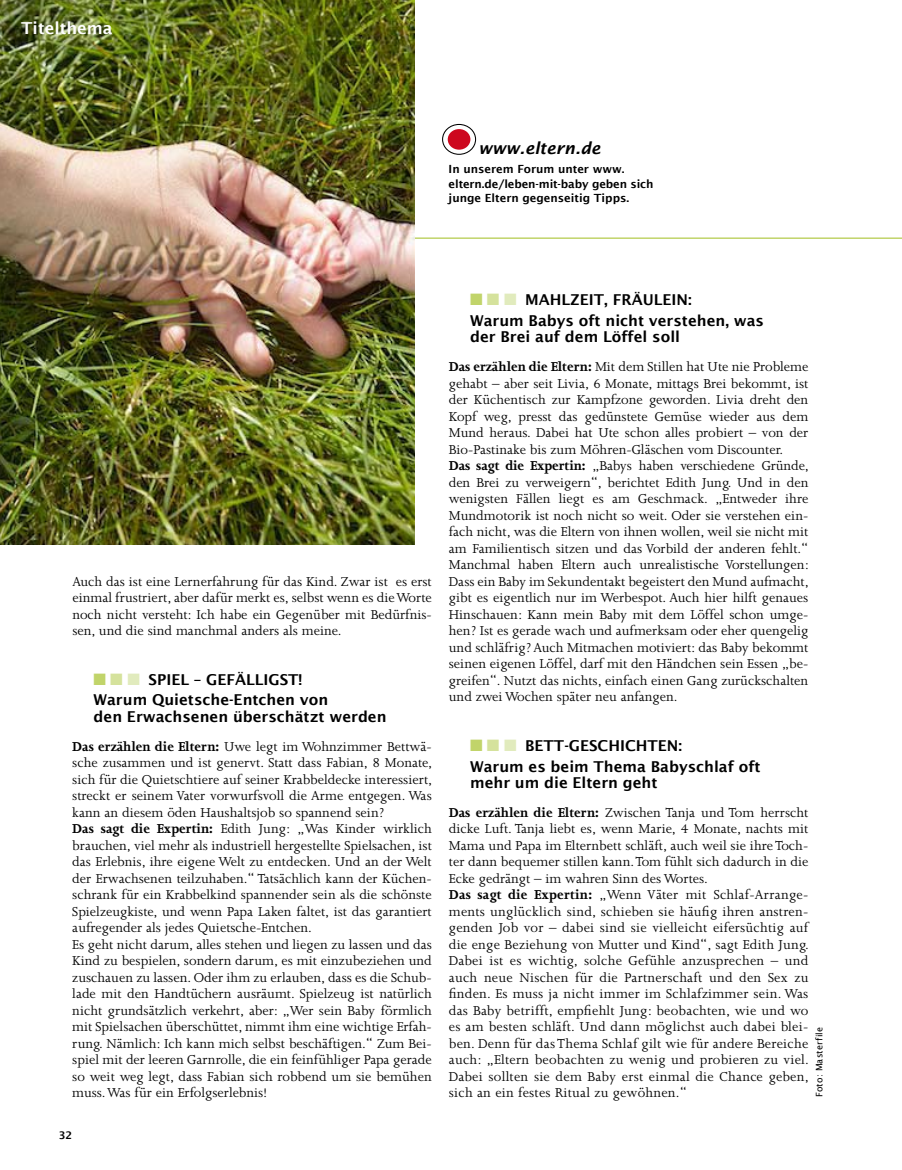
<style>
.page{position:relative;width:902px;height:1170px;background:#fff}
.page>*{position:absolute;margin:0;border:0;box-sizing:border-box;transform-origin:0 0}
.t1{font:italic 600 16.5px "Lucida Sans";color:#000}
.t2{font:600 16.5px "Lucida Sans";color:#fff}
.t3{font:600 15px/20.7px "Lucida Sans";color:#000}
.t4{font:14.85px/16.5px "Joanna";color:#000}
.t5{font:600 11.25px/14.2px "Lucida Sans";color:#000}
.t6{font:600 10.5px "Lucida Sans";color:#000}
.t7{font:9px "Lucida Sans";letter-spacing:.02em;color:#000}
.s1{color:#c1d46a}
.s2{color:#d5e29c}
.s3{color:#e1ebbd}
.s4{font-weight:700}
</style>
<div class="page">
<hr style="left:413px;top:237px;width:488px;height:2px;background:#c1d46a">
<img style="left:0;top:0;width:415px;height:544px">
<div style="left:442px;top:124px;width:34px;height:31px;border:1px solid #000;border-radius:50%"></div>
<div style="left:447px;top:129px;width:23px;height:21px;background:#cd071e;border-radius:50%"></div>
<p class="t2" style="left:21px;top:19px;width:93px">Titelthema</p>
<p class="t1" style="left:478px;top:139px;width:123px">www.eltern.de</p>
<p class="t5" style="left:448px;top:162px;width:206px">I n unserem Forum unter www. eltern.de/leben-mit-baby geben sich junge Eltern gegenseitig Tipps.</p>
<p class="t4" style="left:72px;top:573px;width:361px;text-align:justify">Auch das ist eine Lernerfahrung für das Kind. Zwar ist es erst einmal frustriert, aber dafür merkt es, selbst wenn es die Worte noch nicht versteht: Ich habe ein Gegenüber mit Bedürfnis&shy;sen, und die sind manchmal anders als meine.</p>
<p class="t3" style="left:94px;top:669px;width:236px"><span class="s1">■</span> <span class="s2">■</span> <span class="s3">■</span> spiel – gefälligst!<br>Warum Quietsche-Entchen von</p>
<p class="t3" style="left:94px;top:706px;width:294px">den Erwachsenen überschätzt werden</p>
<p class="t4" style="left:72px;top:738px;width:361px"><span class="s4">Das erzählen die Eltern:</span> Uwe legt im Wohnzimmer Bettwä&shy;sche zusammen und ist genervt. Statt dass Fabian, 8 Monate, sich für die Quietschtiere auf seiner Krabbeldecke interessiert, streckt er seinem Vater vorwurfsvoll die Arme entgegen. Was kann an diesem öden Haushaltsjob so spannend sein?<br><span class="s4">Das sagt die Expertin:</span> Edith Jung: „Was Kinder wirklich brauchen, viel mehr als industriell hergestellte Spielsachen, ist das Erlebnis, ihre eigene Welt zu entdecken. Und an der Welt der Erwachsenen teilzuhaben.“ Tatsächlich kann der Küchen&shy;schrank für ein Krabbelkind spannender sein als die schönste Spielzeugkiste, und wenn Papa Laken faltet, ist das garantiert aufregender als jedes Quietsche-Entchen.<br>Es geht nicht darum, alles stehen und liegen zu lassen und das Kind zu bespielen, sondern darum, es mit einzubeziehen und zuschauen zu lassen. Oder ihm zu erlauben, dass es die Schub&shy;lade mit den Handtüchern ausräumt. Spielzeug ist natürlich nicht grundsätzlich verkehrt, aber: „Wer sein Baby förmlich mit Spielsachen überschüttet, nimmt ihm eine wichtige Erfah&shy;rung. Nämlich: Ich kann mich selbst beschäftigen.“ Zum Bei&shy;spiel mit der leeren Garnrolle, die ein feinfühliger Papa gerade so weit weg legt, dass Fabian sich robbend um sie bemühen muss. Was für ein Erfolgserlebnis!</p>
<p class="t6" style="left:59px;top:1128px;width:15px">32</p>
<p class="t3" style="left:470px;top:289px;width:295px"><span class="s1">■</span> <span class="s2">■</span> <span class="s3">■</span> Mahlzeit, Fräulein:<br>Warum Babys oft nicht verstehen, was</p>
<p class="t3" style="left:470px;top:326px;width:211px">der Brei auf dem Löffel soll</p>
<p class="t4" style="left:449px;top:358px;width:361px"><span class="s4">Das erzählen die Eltern:</span> Mit dem Stillen hat Ute nie Probleme gehabt – aber seit Livia, 6 Monate, mittags Brei bekommt, ist der Küchentisch zur Kampfzone geworden. Livia dreht den Kopf weg, presst das gedünstete Gemüse wieder aus dem Mund heraus. Dabei hat Ute schon alles probiert – von der Bio-Pastinake bis zum Möhren-Gläschen vom Discounter.<br><span class="s4">Das sagt die Expertin:</span> „Babys haben verschiedene Gründe, den Brei zu verweigern“, berichtet Edith Jung. Und in den wenigsten Fällen liegt es am Geschmack. „Entweder ihre Mundmotorik ist noch nicht so weit. Oder sie verstehen ein&shy;fach nicht, was die Eltern von ihnen wollen, weil sie nicht mit am Familientisch sitzen und das Vorbild der anderen fehlt.“ Manchmal haben Eltern auch unrealistische Vorstellungen:<br>Dass ein Baby im Sekundentakt begeistert den Mund aufmacht, gibt es eigentlich nur im Werbespot. Auch hier hilft genaues Hinschauen: Kann mein Baby mit dem Löffel schon umge&shy;hen? Ist es gerade wach und aufmerksam oder eher quengelig und schläfrig? Auch Mitmachen motiviert: das Baby bekommt seinen eigenen Löffel, darf mit den Händchen sein Essen „be&shy;greifen“. Nutzt das nichts, einfach einen Gang zurückschalten und zwei Wochen später neu anfangen.</p>
<p class="t3" style="left:470px;top:735px;width:292px"><span class="s1">■</span> <span class="s2">■</span> <span class="s3">■</span> Bett-Geschichten:<br>Warum es beim Thema Babyschlaf oft</p>
<p class="t3" style="left:470px;top:772px;width:189px">mehr um die Eltern geht</p>
<p class="t4" style="left:449px;top:804px;width:361px"><span class="s4">Das erzählen die Eltern:</span> Zwischen Tanja und Tom herrscht dicke Luft. Tanja liebt es, wenn Marie, 4 Monate, nachts mit Mama und Papa im Elternbett schläft, auch weil sie ihre Toch&shy;ter dann bequemer stillen kann. Tom fühlt sich dadurch in die Ecke gedrängt – im wahren Sinn des Wortes.<br><span class="s4">Das sagt die Expertin:</span> „Wenn Väter mit Schlaf-Arrange&shy;ments unglücklich sind, schieben sie häufig ihren anstren&shy;genden Job vor – dabei sind sie vielleicht eifersüchtig auf die enge Beziehung von Mutter und Kind“, sagt Edith Jung.<br>Dabei ist es wichtig, solche Gefühle anzusprechen – und auch neue Nischen für die Partnerschaft und den Sex zu finden. Es muss ja nicht immer im Schlafzimmer sein. Was das Baby betrifft, empfiehlt Jung: beobachten, wie und wo es am besten schläft. Und dann möglichst auch dabei blei&shy;ben. Denn für das Thema Schlaf gilt wie für andere Bereiche auch: „Eltern beobachten zu wenig und probieren zu viel.<br>Dabei sollten sie dem Baby erst einmal die Chance geben, sich an ein festes Ritual zu gewöhnen.“</p>
<p class="t7" style="left:814px;top:1097px;width:72px;rotate:-90deg">Foto: Masterfile</p>
</div>
